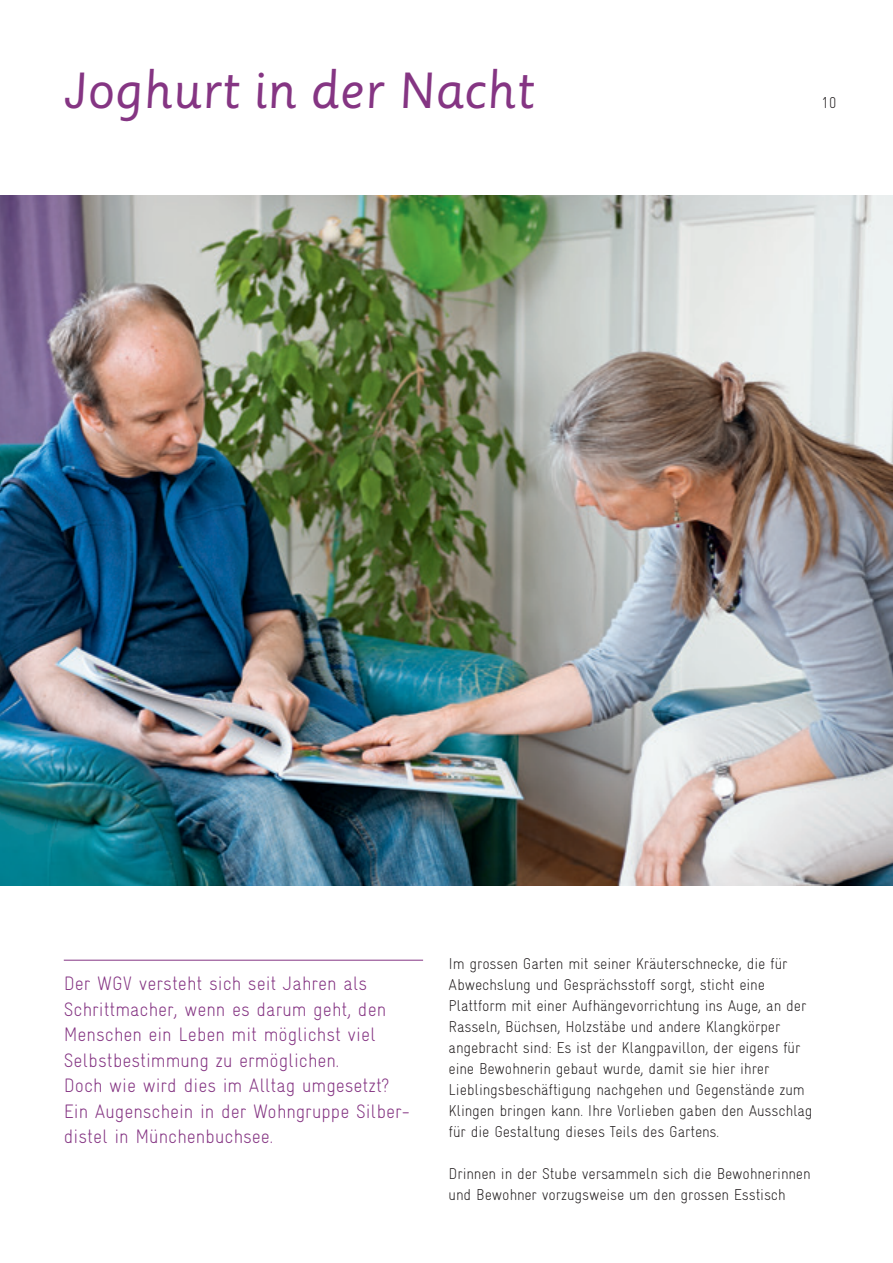
<style>
.page{position:relative;width:893px;height:1263px;background:#fff}
.page>*{position:absolute;margin:0;border:0;box-sizing:border-box;transform-origin:0 0}
.t1{font:49.5px "Sassoon Primary";color:#853583}
.t2{font:300 condensed 19.5px/25.5px "Gravur";color:#853583}
.t3{font:300 condensed 15.75px/21px "Gravur";letter-spacing:-.01em;color:#231f20}
</style>
<div class="page">
<hr style="left:64px;top:960px;width:359px;height:1px;background:#853583">
<img style="left:0;top:195px;width:893px;height:690px">
<h1 class="t1" style="left:64px;top:62px;width:472px">Joghurt in der Nacht</h1>
<p class="t3" style="left:821px;top:92px;width:18px">10</p>
<p class="t2" style="left:64px;top:971px;width:348px">Der WGV versteht sich seit Jahren als Schrittmacher, wenn es darum geht, den Menschen ein Leben mit möglichst viel Selbstbestimmung zu ermöglichen.<br>Doch wie wird dies im Alltag umgesetzt?<br>Ein Augenschein in der Wohngruppe Silber&shy;distel in Münchenbuchsee.</p>
<p class="t3" style="left:449px;top:953px;width:365px">Im grossen Garten mit seiner Kräuterschnecke, die für Abwechslung und Gesprächsstoff sorgt, sticht eine Plattform mit einer Aufhängevorrichtung ins Auge, an der Rasseln, Büchsen, Holzstäbe und andere Klangkörper angebracht sind: Es ist der Klangpavillon, der eigens für eine Bewohnerin gebaut wurde, damit sie hier ihrer Lieblingsbeschäftigung nachgehen und Gegenstände zum Klingen bringen kann. Ihre Vorlieben gaben den Ausschlag für die Gestaltung dieses Teils des Gartens.</p>
<p class="t3" style="left:449px;top:1163px;width:364px">Drinnen in der Stube versammeln sich die Bewohnerinnen und Bewohner vorzugsweise um den grossen Esstisch</p>
</div>
